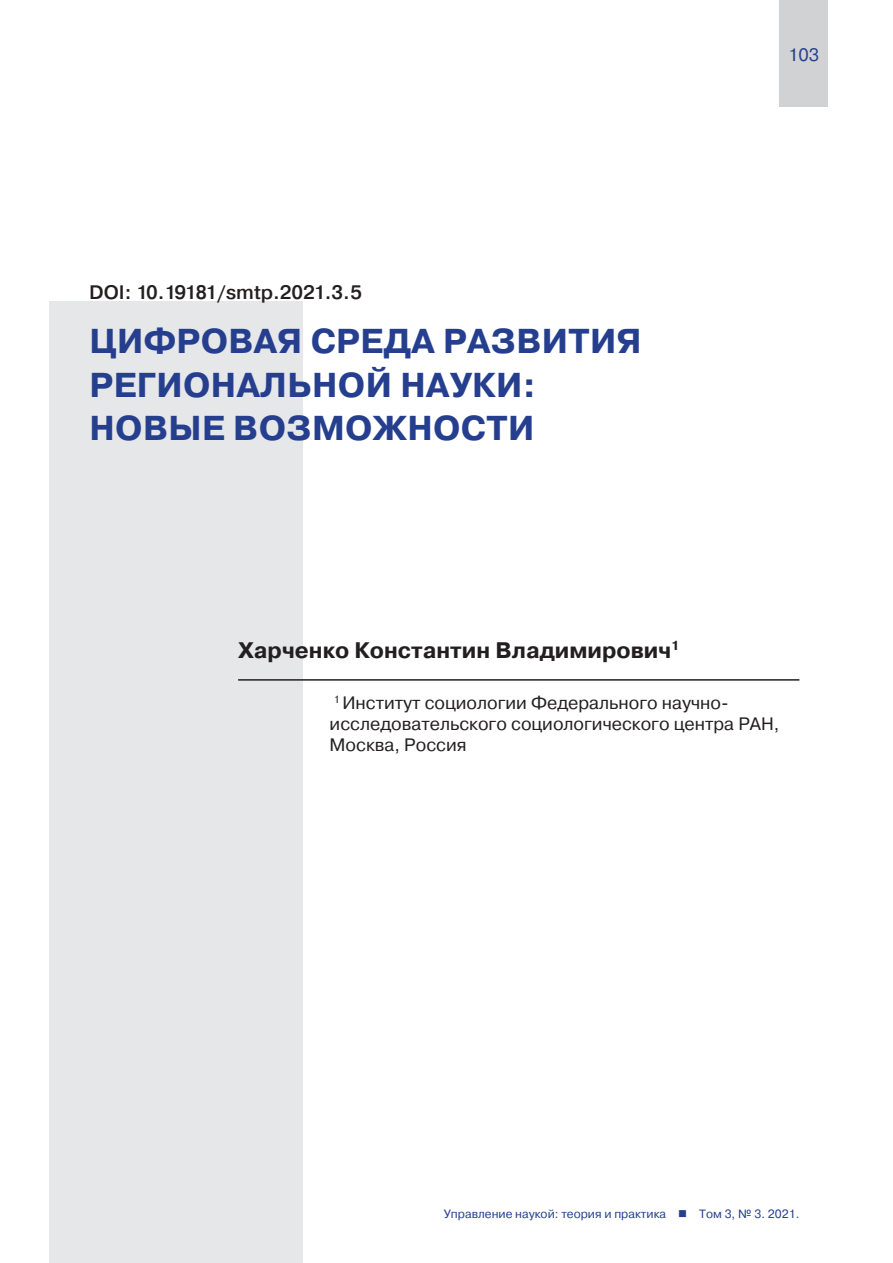
<style>
.page{position:relative;width:893px;height:1263px;background:#fff}
.page>*{position:absolute;margin:0;border:0;box-sizing:border-box;transform-origin:0 0}
._01-Заголовок1{font:700 34.5px/43.5px "Pragmatica";letter-spacing:.01em;color:#253f8e}
._02Статья_-_автор{font:700 22.5px "Pragmatica";color:#231f20}
.DOInew{font:500 19.5px "Pragmatica";color:#231f20}
._02Статья_-_автор_аф{font:18px/21px "Pragmatica";color:#231f20}
.t1{font:18px "Pragmatica";color:#253f8e}
.t2{font:12px "Pragmatica";color:#253f8e}
</style>
<div class="page">
<div style="left:50px;top:302px;width:253px;height:961px;background:#e6e7e9"></div>
<div style="left:779px;top:0;width:49px;height:106px;background:#d1d2d4"></div>
<hr style="left:238px;top:679px;width:561px;height:2px;background:#231f20">
<p class="t1" style="left:788px;top:44px;width:33px">103</p>
<p class="DOInew" style="left:89px;top:279px;width:274px">DOI: 10.19181/smtp.2021.3.5</p>
<p class="_01-Заголовок1" style="left:89px;top:320px;width:554px">ЦИФРОВАЯ СРЕДА РАЗВИТИЯ<br>РЕГИОНАЛЬНОЙ НАУКИ:<br>НОВЫЕ ВОЗМОЖНОСТИ</p>
<p class="_02Статья_-_автор" style="left:238px;top:635px;width:443px">Харченко Константин Владимирович<sup>1</sup></p>
<p class="_02Статья_-_автор_аф" style="left:330px;top:692px;width:451px"><sup>1</sup> Институт социологии Федерального научно&shy;исследовательского социологического центра РАН,<br>Москва, Россия</p>
<p class="t2" style="left:444px;top:1206px;width:357px">Управление наукой: теория и практика ■ Том 3, № 3. 2021.</p>
</div>
